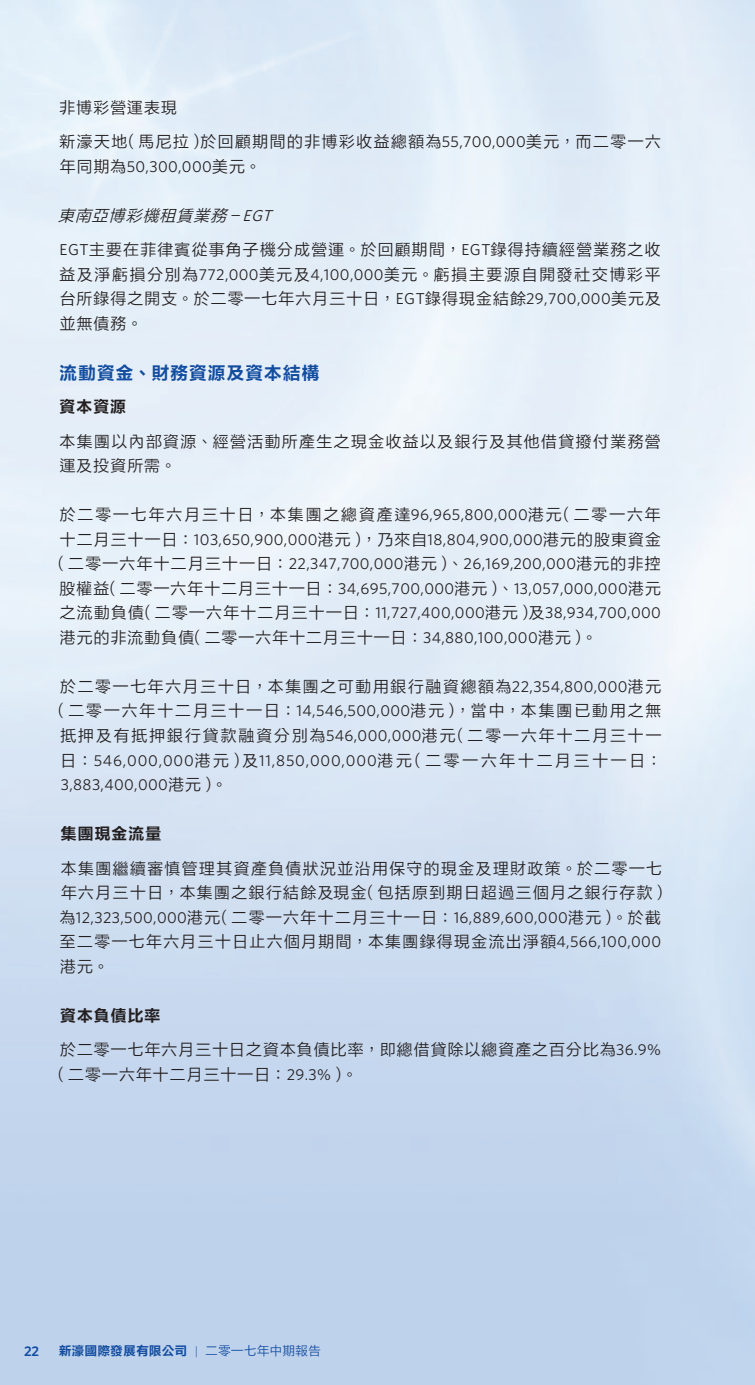
<style>
.page{position:relative;width:755px;height:1385px;background:#fff}
.page>*{position:absolute;margin:0;border:0;box-sizing:border-box;transform-origin:0 0}
.t1{font:17.5px "FZLTCHB B51 0";letter-spacing:.07em;color:#124da0}
.t2{font:15.75px/24.5px "FZLTXIHB B51 0";letter-spacing:.095em;color:#231f20}
.t3{font:15.75px/24.5px "Whitney";letter-spacing:.025em;color:#231f20;text-align:center}
.t4{font:15.75px/24.5px "FZLTXIHB B51 0";letter-spacing:.13em;color:#231f20;text-align:center}
.t5{font:15.75px/24.5px "FZLTXIHB B51 0";letter-spacing:.075em;color:#231f20}
.t6{font:15.75px/24.5px "Whitney";letter-spacing:.05em;color:#231f20}
.t7{font:15.75px "FZLTCHB B51 0";letter-spacing:.07em;color:#231f20}
.t8{font:600 14px "Whitney";color:#124da0}
.t9{font:12.25px "FZLTCHB B51 0";letter-spacing:.05em;color:#124da0}
.s1{font-family:"Whitney"}
.s2{font-family:"FZLTXIHB B51 0"}
.s3{font-style:italic}
.s4{font-family:"Whitney";font-style:italic}
.s5{font-family:"Whitney";font-weight:300}
</style>
<div class="page">
<p class="t2" style="left:60px;top:90px;width:602px;line-height:34.5px">非博彩營運表現<br>新濠天地（馬尼拉）於回顧期間的非博彩收益總額為<span class="s1">55,700,000</span>美元，而二零一六</p>
<p class="t3" style="left:60px;top:154px;width:202px"><span class="s2">年同期為</span>50,300,000<span class="s2">美元。</span></p>
<p class="t2" style="left:58px;top:198px;width:603px;line-height:34.5px"><span class="s3">東南亞博彩機租賃業務－</span><span class="s4">EGT<br></span><span class="s1">EGT</span>主要在菲律賓從事角子機分成營運。於回顧期間，<span class="s1">EGT</span>錄得持續經營業務之收</p>
<p class="t2" style="left:59px;top:262px;width:602px;text-align:justify">益及淨虧損分別為<span class="s1">772,000</span>美元及<span class="s1">4,100,000</span>美元。虧損主要源自開發社交博彩平台所錄得之開支。於二零一七年六月三十日，<span class="s1">EGT</span>錄得現金結餘<span class="s1">29,700,000</span>美元及並無債務。</p>
<p class="t1" style="left:60px;top:363px;width:261px">流動資金、財務資源及資本結構</p>
<p class="t7" style="left:60px;top:398px;width:68px">資本資源</p>
<p class="t2" style="left:60px;top:429px;width:602px">本集團以內部資源、經營活動所產生之現金收益以及銀行及其他借貸撥付業務營運及投資所需。</p>
<p class="t4" style="left:60px;top:502px;width:602px">於二零一七年六月三十日，本集團之總資產達<span class="s1">96,965,800,000</span>港元（二零一六年</p>
<p class="t3" style="left:52px;top:526px;width:610px"><span class="s2">十二月三十一日：</span>103,650,900,000<span class="s2">港元），乃來自</span>18,804,900,000<span class="s2">港元的股東資金（二零一六年十二月三十一日：</span>22,347,700,000<span class="s2">港元）、</span>26,169,200,000<span class="s2">港元的非控股權益（二零一六年十二月三十一日：</span>34,695,700,000<span class="s2">港元）、</span>13,057,000,000<span class="s2">港元之流動負債（二零一六年十二月三十一日：</span>11,727,400,000<span class="s2">港元）及</span>38,934,700,000</p>
<p class="t5" style="left:60px;top:625px;width:538px">港元的非流動負債（二零一六年十二月三十一日：<span class="s1">34,880,100,000</span>港元）。</p>
<p class="t4" style="left:52px;top:674px;width:610px">於二零一七年六月三十日，本集團之可動用銀行融資總額為<span class="s1">22,354,800,000</span>港元（二零一六年十二月三十一日：<span class="s1">14,546,500,000</span>港元），當中，本集團已動用之無抵押及有抵押銀行貸款融資分別為<span class="s1">546,000,000</span>港元（二零一六年十二月三十一</p>
<p class="t6" style="left:60px;top:747px;width:602px"><span class="s2">日：</span>546,000,000<span class="s2">港元）及</span>11,850,000,000<span class="s2">港元（二零一六年十二月三十一日：<br></span>3,883,400,000<span class="s2">港元）。</span></p>
<p class="t7" style="left:61px;top:824px;width:102px">集團現金流量</p>
<p class="t2" style="left:61px;top:855px;width:608px">本集團繼續審慎管理其資產負債狀況並沿用保守的現金及理財政策。於二零一七年六月三十日，本集團之銀行結餘及現金（包括原到期日超過三個月之銀行存款）</p>
<p class="t3" style="left:60px;top:904px;width:602px"><span class="s2">為</span>12,323,500,000<span class="s2">港元（二零一六年十二月三十一日：</span>16,889,600,000<span class="s2">港元）。於截</span></p>
<p class="t2" style="left:60px;top:929px;width:602px">至二零一七年六月三十日止六個月期間，本集團錄得現金流出淨額<span class="s1">4,566,100,000</span>港元。</p>
<p class="t7" style="left:60px;top:1006px;width:102px">資本負債比率</p>
<p class="t5" style="left:52px;top:1037px;width:610px;text-indent:8px">於二零一七年六月三十日之資本負債比率，即總借貸除以總資產之百分比為<span class="s1">36.9%</span>（二零一六年十二月三十一日：<span class="s1">29.3%</span>）。</p>
<p class="t8" style="left:24px;top:1341px;width:17px">22</p>
<p class="t9" style="left:59px;top:1343px;width:263px">新濠國際發展有限公司 <span class="s5">|</span> <span class="s2">二零一七年中期報告</span></p>
</div>
